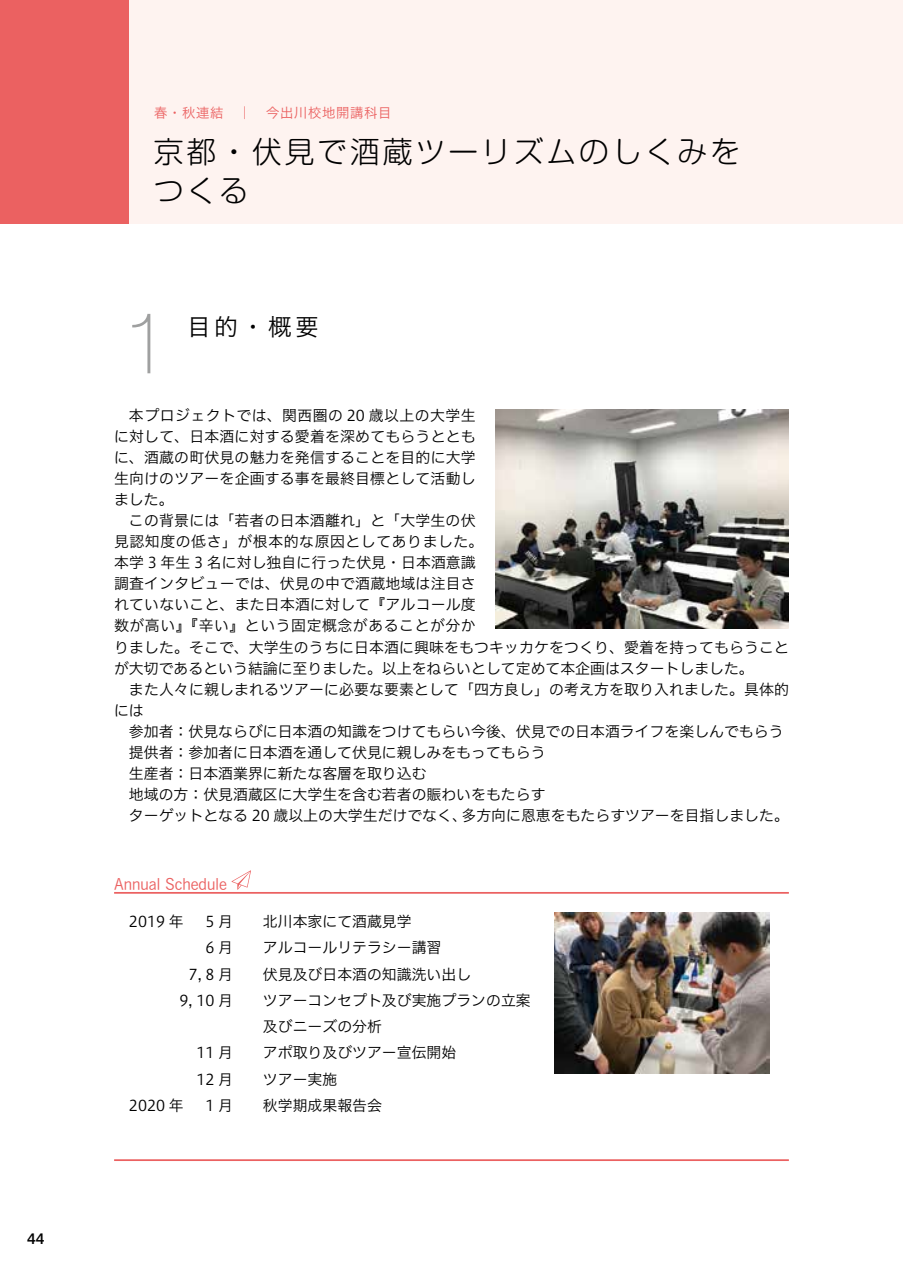
<style>
.page{position:relative;width:903px;height:1275px;background:#fff}
.page>*{position:absolute;margin:0;border:0;box-sizing:border-box;transform-origin:0 0}
.t1{font:100 87.5px "Swiss 721 BT";color:#9fa0a0}
.t2{font:300 29.75px/38.5px "Soft Go Std";letter-spacing:.1em;color:#000}
.t3{font:24.5px "Koburina Go Std W3";color:#000}
.t4{font:15.75px "Koburina Go Std W3";color:#eb6161}
.t5{font:500 15.75px "Swiss 721 BT";color:#000}
.t6{font:14.88px/21px "Hiragino UD Sans F Std W3";color:#000}
.t7{font:14px "Koburina Go Std W3";color:#eb6161}
</style>
<div class="page">
<div style="left:0;top:0;width:129px;height:223px;background:#eb6161"></div>
<div style="left:129px;top:0;width:774px;height:223px;background:#fef3f0"></div>
<hr style="left:114px;top:892px;width:675px;height:2px;background:#eb6161">
<hr style="left:114px;top:1159px;width:675px;height:2px;background:#eb6161">
<img style="left:554px;top:912px;width:215px;height:161px">
<svg style="left:231px;top:870px;width:20px;height:20px"></svg>
<img style="left:496px;top:410px;width:293px;height:218px">
<p class="t5" style="left:27px;top:1229px;width:19px">44</p>
<p class="t7" style="left:154px;top:102px;width:239px">春・秋連結　｜　今出川校地開講科目</p>
<h2 class="t2" style="left:154px;top:130px;width:588px">京都・伏見で酒蔵ツーリズムのしくみをつくる</h2>
<h1 class="t1" style="left:123px;top:289px;width:47px">1</h1>
<h3 class="t3" style="left:187px;top:308px;width:134px">目的・概要</h3>
<p class="t6" style="left:114px;top:404px;width:363px;text-align:justify;text-indent:15px">本プロジェクトでは、関西圏の 20 歳以上の大学生に対して、日本酒に対する愛着を深めてもらうとともに、酒蔵の町伏見の魅力を発信することを目的に大学生向けのツアーを企画する事を最終目標として活動しました。</p>
<p class="t6" style="left:114px;top:509px;width:676px;text-indent:15px">この背景には「若者の日本酒離れ」と「大学生の伏<br>見認知度の低さ」が根本的な原因としてありました。<br>本学 3 年生 3 名に対し独自に行った伏見・日本酒意識<br>調査インタビューでは、伏見の中で酒蔵地域は注目さ<br>れていないこと、また日本酒に対して『アルコール度<br>数が高い』『辛い』という固定概念があることが分か<br>りました。そこで、大学生のうちに日本酒に興味をもつキッカケをつくり、愛着を持ってもらうことが大切であるという結論に至りました。以上をねらいとして定めて本企画はスタートしました。</p>
<p class="t6" style="left:114px;top:678px;width:676px;text-indent:15px">また人々に親しまれるツアーに必要な要素として「四方良し」の考え方を取り入れました。具体的には</p>
<p class="t6" style="left:129px;top:720px;width:661px">参加者：伏見ならびに日本酒の知識をつけてもらい今後、伏見での日本酒ライフを楽しんでもらう提供者：参加者に日本酒を通して伏見に親しみをもってもらう<br>生産者：日本酒業界に新たな客層を取り込む<br>地域の方：伏見酒蔵区に大学生を含む若者の賑わいをもたらす<br>ターゲットとなる 20 歳以上の大学生だけでなく、多方向に恩恵をもたらすツアーを目指しました。</p>
<p class="t4" style="left:114px;top:872px;width:114px">Annual Schedule</p>
<p class="t6" style="left:129px;top:910px;width:56px">2019 年</p>
<p class="t6" style="left:206px;top:910px;width:29px">5月</p>
<p class="t6" style="left:263px;top:910px;width:150px">北川本家にて酒蔵見学</p>
<p class="t6" style="left:206px;top:936px;width:29px">6月</p>
<p class="t6" style="left:263px;top:936px;width:180px">アルコールリテラシー講習</p>
<p class="t6" style="left:189px;top:963px;width:46px">7, 8 月</p>
<p class="t6" style="left:263px;top:963px;width:210px">伏見及び日本酒の知識洗い出し</p>
<p class="t6" style="left:180px;top:989px;width:55px">9, 10 月</p>
<p class="t6" style="left:263px;top:986px;width:269px;line-height:26.2px">ツアーコンセプト及び実施プランの立案及びニーズの分析</p>
<p class="t6" style="left:196px;top:1041px;width:38px">11 月</p>
<p class="t6" style="left:263px;top:1041px;width:195px">アポ取り及びツアー宣伝開始</p>
<p class="t6" style="left:196px;top:1068px;width:38px">12 月</p>
<p class="t6" style="left:263px;top:1068px;width:76px">ツアー実施</p>
<p class="t6" style="left:129px;top:1094px;width:56px">2020 年</p>
<p class="t6" style="left:206px;top:1094px;width:29px">1月</p>
<p class="t6" style="left:263px;top:1094px;width:120px">秋学期成果報告会</p>
</div>
